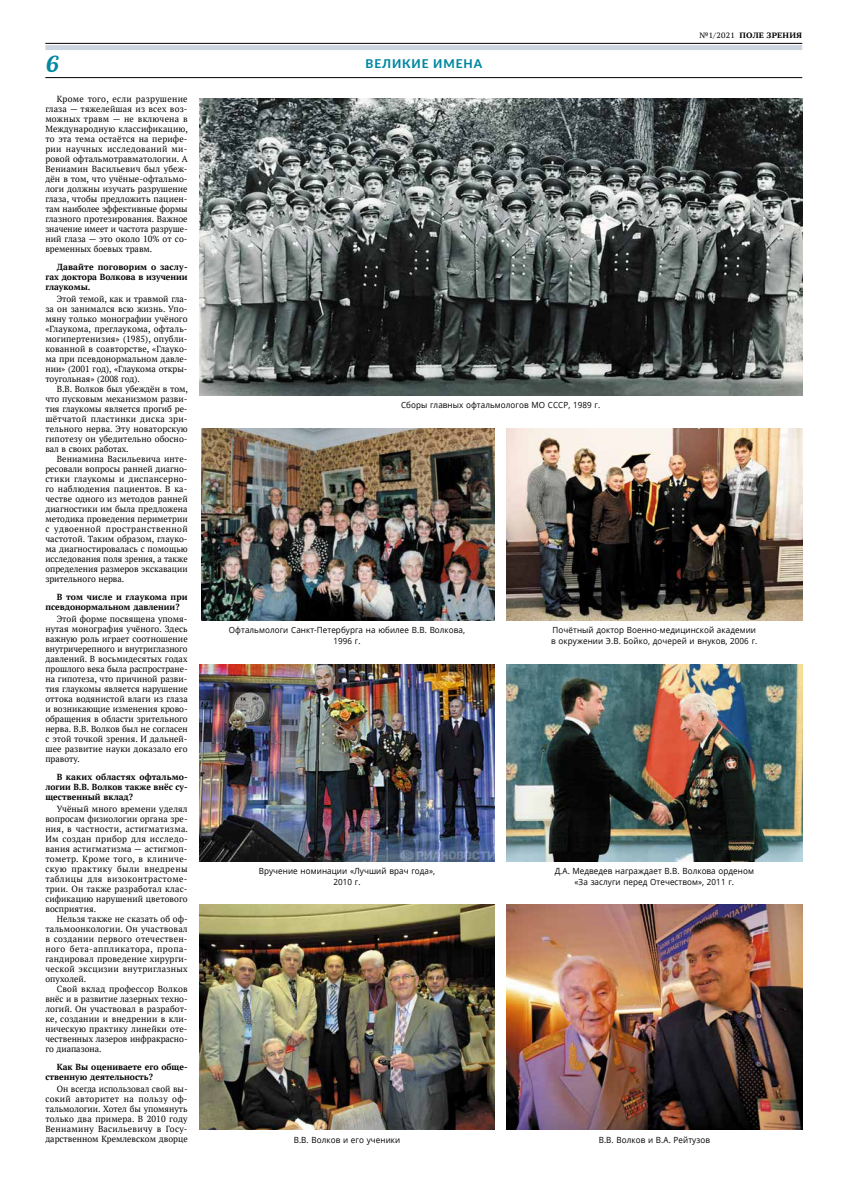
<style>
.page{position:relative;width:842px;height:1191px;background:#fff}
.page>*{position:absolute;margin:0;border:0;box-sizing:border-box;transform-origin:0 0}
.t1{font:22px "Lobster";color:#0088a1;scale:1.1 1}
.t2{font:800 12px "Lato";letter-spacing:.075em;color:#0088a1}
.t3{font:8.8px/10px "PT Serif";letter-spacing:.005em;color:#000;text-align:justify}
.t4{font:700 8.8px/10px "PT Serif";color:#000;text-align:justify}
.t5{font:8.5px/10.5px "Open Sans";letter-spacing:.01em;color:#000;text-align:center;scale:.95 1}
.t6{font:700 7.7px "PT Serif";letter-spacing:.015em;color:#000;scale:1.11 1}
.s1{font-weight:400}
</style>
<div class="page">
<hr style="left:45px;top:43px;width:757px;height:1px;background:#000">
<div style="left:45px;top:45px;width:757px;height:5px;background:#ccd6e1"></div>
<hr style="left:45px;top:77px;width:757px;height:1px;background:#000">
<img style="left:506px;top:428px;width:296px;height:192px">
<img style="left:199px;top:665px;width:296px;height:196px">
<img style="left:199px;top:904px;width:296px;height:225px">
<img style="left:506px;top:665px;width:296px;height:196px">
<img style="left:506px;top:904px;width:296px;height:225px">
<img style="left:199px;top:99px;width:603px;height:296px">
<img style="left:202px;top:428px;width:293px;height:192px">
<h1 class="t1" style="left:46px;top:50px;width:13px">6</h1>
<p class="t3" style="left:45px;top:94px;width:144px;text-indent:11px">Кроме того, если разрушение глаза — тяжелейшая из всех воз&shy;можных травм — не включена в Международную классификацию, то эта тема остаётся на перифе&shy;рии научных исследований ми&shy;ровой офтальмотравматологии. А Вениамин Васильевич был убеж&shy;дён в том, что учёные-офтальмо&shy;логи должны изучать разрушение глаза, чтобы предложить пациен&shy;там наиболее эффективные формы глазного протезирования. Важное значение имеет и частота разруше&shy;ний глаза — это около 10% от со&shy;временных боевых травм.</p>
<p class="t4" style="left:45px;top:262px;width:144px;text-indent:11px">Давайте поговорим о заслу&shy;гах доктора Волкова в изучении глаукомы.</p>
<p class="t3" style="left:45px;top:294px;width:144px;text-indent:11px">Этой темой, как и травмой гла&shy;за он занимался всю жизнь. Упо&shy;мяну только монографии учёного «Глаукома, преглаукома, офталь&shy;могипертенизия» (1985), опубли&shy;кованной в соавторстве, «Глауко&shy;ма при псевдонормальном давле&shy;нии» (2001 год), «Глаукома откры&shy;тоугольная» (2008 год).</p>
<p class="t3" style="left:45px;top:384px;width:144px;text-indent:11px">В.В. Волков был убеждён в том, что пусковым механизмом разви&shy;тия глаукомы является прогиб ре&shy;шётчатой пластинки диска зри&shy;тельного нерва. Эту новаторскую гипотезу он убедительно обосно&shy;вал в своих работах.</p>
<p class="t3" style="left:45px;top:454px;width:144px;text-indent:11px">Вениамина Васильевича инте&shy;ресовали вопросы ранней диагно&shy;стики глаукомы и диспансерно&shy;го наблюдения пациентов. В ка&shy;честве одного из методов ранней диагностики им была предложена методика проведения периметрии с удвоенной пространственной частотой. Таким образом, глауко&shy;ма диагностировалась с помощью исследования поля зрения, а также определения размеров экскавации зрительного нерва.</p>
<p class="t4" style="left:45px;top:592px;width:144px;text-indent:11px">В том числе и глаукома при псевдонормальном давлении?</p>
<p class="t3" style="left:45px;top:614px;width:144px;text-indent:11px">Этой форме посвящена упомя&shy;нутая монография учёного. Здесь важную роль играет соотношение внутричерепного и внутриглазного давлений. В восьмидесятых годах прошлого века была распростране&shy;на гипотеза, что причиной разви&shy;тия глаукомы является нарушение оттока водянистой влаги из глаза и возникающие изменения крово&shy;обращения в области зрительного нерва. В.В. Волков был не согласен с этой точкой зрения. И дальней&shy;шее развитие науки доказало его правоту.</p>
<p class="t4" style="left:45px;top:772px;width:144px;text-indent:11px">В каких областях офтальмо&shy;логии В.В. Волков также внёс су&shy;щественный вклад?</p>
<p class="t3" style="left:45px;top:804px;width:144px;text-indent:11px">Учёный много времени уделял вопросам физиологии органа зре&shy;ния, в частности, астигматизма.<br>Им создан прибор для исследо&shy;вания астигматизма — астигмоп&shy;тометр. Кроме того, в клиниче&shy;скую практику были внедрены таблицы для визоконтрастоме&shy;трии. Он также разработал клас&shy;сификацию нарушений цветового восприятия.</p>
<p class="t3" style="left:45px;top:914px;width:144px;text-indent:11px">Нельзя также не сказать об оф&shy;тальмоонкологии. Он участвовал в создании первого отечествен&shy;ного бета-аппликатора, пропа&shy;гандировал проведение хирурги&shy;ческой эксцизии внутриглазных опухолей.</p>
<p class="t3" style="left:45px;top:984px;width:144px;text-indent:11px">Свой вклад профессор Волков внёс и в развитие лазерных техно&shy;логий. Он участвовал в разработ&shy;ке, создании и внедрении в кли&shy;ническую практику линейки оте&shy;чественных лазеров инфракрасно&shy;го диапазона.</p>
<p class="t4" style="left:45px;top:1062px;width:144px;text-indent:11px">Как Вы оцениваете его обще&shy;ственную деятельность?</p>
<p class="t3" style="left:45px;top:1084px;width:144px;text-indent:11px">Он всегда использовал свой вы&shy;сокий авторитет на пользу оф&shy;тальмологии. Хотел бы упомянуть только два примера. В 2010 году Вениамину Васильевичу в Госу&shy;дарственном Кремлевском дворце</p>
<h2 class="t2" style="left:365px;top:55px;width:118px">ВЕЛИКИЕ ИМЕНА</h2>
<p class="t6" style="left:699px;top:31px;width:94px"><span class="s1">№1/2021</span> ПОЛЕ ЗРЕНИЯ</p>
<p class="t5" style="left:401px;top:400px;width:211px">Сборы главных офтальмологов МО СССР, 1989 г.</p>
<p class="t5" style="left:229px;top:624px;width:250px">Офтальмологи Санкт-Петербурга на юбилее В.В. Волкова,<br>1996 г.</p>
<p class="t5" style="left:551px;top:624px;width:218px;text-align:left">Почётный доктор Военно-медицинской академии в окружении Э.В. Бойко, дочерей и внуков, 2006 г.</p>
<p class="t5" style="left:259px;top:865px;width:187px">Вручение номинации «Лучший врач года»,<br>2010 г.</p>
<p class="t5" style="left:555px;top:865px;width:211px">Д.А. Медведев награждает В.В. Волкова орденом «За заслуги перед Отечеством», 2011 г.</p>
<p class="t5" style="left:294px;top:1134px;width:114px">В.В. Волков и его ученики</p>
<p class="t5" style="left:599px;top:1134px;width:119px">В.В. Волков и В.А. Рейтузов</p>
</div>
